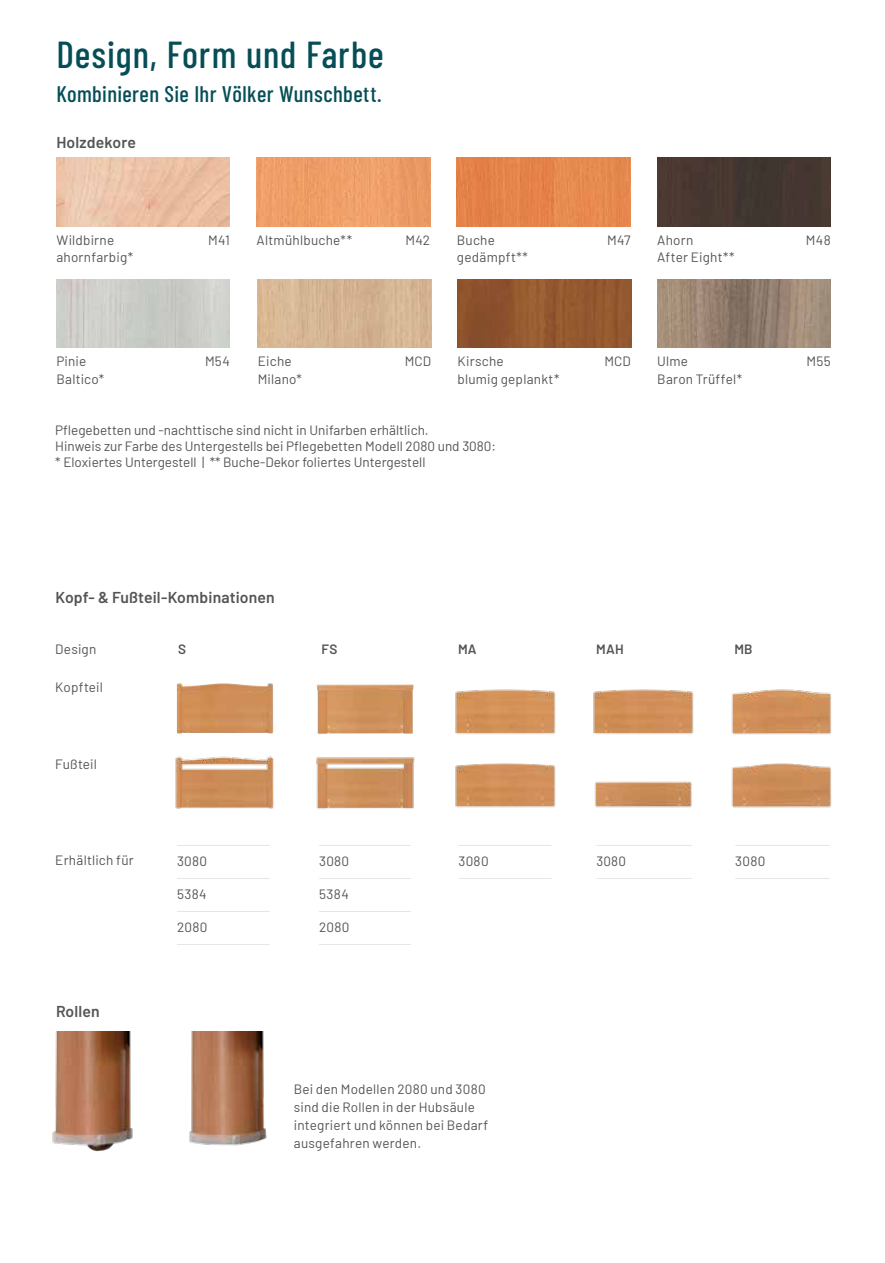
<style>
.page{position:relative;width:885px;height:1263px;background:#fff}
.page>*{position:absolute;margin:0;border:0;box-sizing:border-box;transform-origin:0 0}
.t1{font:500 37.5px "Barlow Condensed";letter-spacing:.025em;color:#064e57}
.t2{font:500 22.5px "Barlow Condensed";letter-spacing:.02em;color:#064e57}
.t3{font:600 15.75px "Barlow";letter-spacing:.01em;color:#535454}
.t4{font:13.5px/18px "Barlow";letter-spacing:.01em;color:#535454}
.t5{font:600 13.5px "Barlow";letter-spacing:.02em;color:#535454}
</style>
<div class="page">
<img style="left:52px;top:1031px;width:81px;height:121px">
<img style="left:189px;top:1031px;width:78px;height:115px">
<img style="left:56px;top:158px;width:174px;height:68px">
<img style="left:457px;top:279px;width:174px;height:69px">
<img style="left:257px;top:158px;width:173px;height:68px">
<img style="left:657px;top:279px;width:173px;height:69px">
<img style="left:457px;top:158px;width:173px;height:68px">
<div style="left:657px;top:158px;width:173px;height:68px;background:#453731"></div>
<img style="left:56px;top:279px;width:174px;height:69px">
<img style="left:258px;top:279px;width:173px;height:69px">
<img style="left:177px;top:683px;width:96px;height:50px">
<img style="left:175px;top:756px;width:99px;height:53px">
<img style="left:455px;top:689px;width:101px;height:45px">
<img style="left:593px;top:689px;width:101px;height:45px">
<img style="left:455px;top:763px;width:101px;height:45px">
<img style="left:594px;top:781px;width:98px;height:27px">
<img style="left:317px;top:684px;width:96px;height:50px">
<img style="left:316px;top:757px;width:99px;height:52px">
<img style="left:731px;top:689px;width:101px;height:46px">
<img style="left:731px;top:763px;width:101px;height:45px">
<hr style="left:177px;top:845px;width:93px;height:1px;background:#e5e6e6">
<hr style="left:177px;top:878px;width:93px;height:1px;background:#e5e6e6">
<hr style="left:177px;top:911px;width:93px;height:1px;background:#e5e6e6">
<hr style="left:177px;top:944px;width:93px;height:1px;background:#e5e6e6">
<hr style="left:458px;top:845px;width:93px;height:1px;background:#e5e6e6">
<hr style="left:458px;top:878px;width:93px;height:1px;background:#e5e6e6">
<hr style="left:596px;top:845px;width:95px;height:1px;background:#e5e6e6">
<hr style="left:596px;top:878px;width:95px;height:1px;background:#e5e6e6">
<hr style="left:319px;top:845px;width:92px;height:1px;background:#e5e6e6">
<hr style="left:319px;top:878px;width:92px;height:1px;background:#e5e6e6">
<hr style="left:319px;top:911px;width:92px;height:1px;background:#e5e6e6">
<hr style="left:319px;top:944px;width:92px;height:1px;background:#e5e6e6">
<hr style="left:735px;top:845px;width:94px;height:1px;background:#e5e6e6">
<hr style="left:735px;top:878px;width:94px;height:1px;background:#e5e6e6">
<h1 class="t1" style="left:56px;top:28px;width:329px">Design, Form und Farbe</h1>
<h2 class="t2" style="left:56px;top:78px;width:327px">Kombinieren Sie Ihr Völker Wunschbett.</h2>
<p class="t3" style="left:56px;top:131px;width:81px">Holzdekore</p>
<p class="t4" style="left:56px;top:230px;width:59px">Wildbirne</p>
<p class="t4" style="left:208px;top:230px;width:23px">M41</p>
<p class="t4" style="left:56px;top:247px;width:78px">ahornfarbig*</p>
<p class="t4" style="left:256px;top:230px;width:97px">Altmühlbuche**</p>
<p class="t4" style="left:405px;top:230px;width:26px">M42</p>
<p class="t4" style="left:457px;top:230px;width:40px">Buche</p>
<p class="t4" style="left:607px;top:230px;width:25px">M47</p>
<p class="t4" style="left:457px;top:247px;width:72px">gedämpft**</p>
<p class="t4" style="left:657px;top:230px;width:38px">Ahorn</p>
<p class="t4" style="left:805px;top:230px;width:26px">M48</p>
<p class="t4" style="left:657px;top:247px;width:79px">After Eight**</p>
<p class="t4" style="left:56px;top:351px;width:32px">Pinie</p>
<p class="t4" style="left:205px;top:351px;width:26px">M54</p>
<p class="t4" style="left:56px;top:369px;width:49px">Baltico*</p>
<p class="t4" style="left:258px;top:351px;width:35px">Eiche</p>
<p class="t4" style="left:404px;top:351px;width:28px">MCD</p>
<p class="t4" style="left:258px;top:369px;width:46px">Milano*</p>
<p class="t4" style="left:457px;top:351px;width:48px">Kirsche</p>
<p class="t4" style="left:604px;top:351px;width:28px">MCD</p>
<p class="t4" style="left:457px;top:369px;width:103px">blumig geplankt*</p>
<p class="t4" style="left:657px;top:351px;width:32px">Ulme</p>
<p class="t4" style="left:806px;top:351px;width:26px">M55</p>
<p class="t4" style="left:657px;top:369px;width:86px">Baron Trüffel*</p>
<p class="t4" style="left:55px;top:420px;width:442px;line-height:16.2px">Pflegebetten und -nachttische sind nicht in Unifarben erhältlich.<br>Hinweis zur Farbe des Untergestells bei Pflegebetten Modell 2080 und 3080: * Eloxiertes Untergestell | ** Buche-Dekor foliertes Untergestell</p>
<p class="t3" style="left:55px;top:586px;width:221px">Kopf- &amp; Fußteil-Kombinationen</p>
<p class="t4" style="left:55px;top:639px;width:43px">Design</p>
<p class="t4" style="left:55px;top:677px;width:49px">Kopfteil</p>
<p class="t4" style="left:55px;top:754px;width:43px">Fußteil</p>
<p class="t4" style="left:55px;top:850px;width:80px">Erhältlich für</p>
<p class="t3" style="left:56px;top:999px;width:45px">Rollen</p>
<p class="t5" style="left:178px;top:639px;width:9px">S</p>
<p class="t5" style="left:321px;top:639px;width:17px">FS</p>
<p class="t5" style="left:458px;top:639px;width:20px">MA</p>
<p class="t5" style="left:596px;top:639px;width:29px">MAH</p>
<p class="t5" style="left:734px;top:639px;width:20px">MB</p>
<p class="t4" style="left:177px;top:851px;width:32px">3080</p>
<p class="t4" style="left:177px;top:884px;width:31px">5384</p>
<p class="t4" style="left:177px;top:917px;width:32px">2080</p>
<p class="t4" style="left:319px;top:851px;width:32px">3080</p>
<p class="t4" style="left:458px;top:851px;width:32px">3080</p>
<p class="t4" style="left:596px;top:851px;width:31px">3080</p>
<p class="t4" style="left:319px;top:884px;width:31px">5384</p>
<p class="t4" style="left:319px;top:917px;width:32px">2080</p>
<p class="t4" style="left:294px;top:1079px;width:196px">Bei den Modellen 2080 und 3080 sind die Rollen in der Hubsäule integriert und können bei Bedarf ausgefahren werden.</p>
<p class="t4" style="left:735px;top:851px;width:32px">3080</p>
</div>
